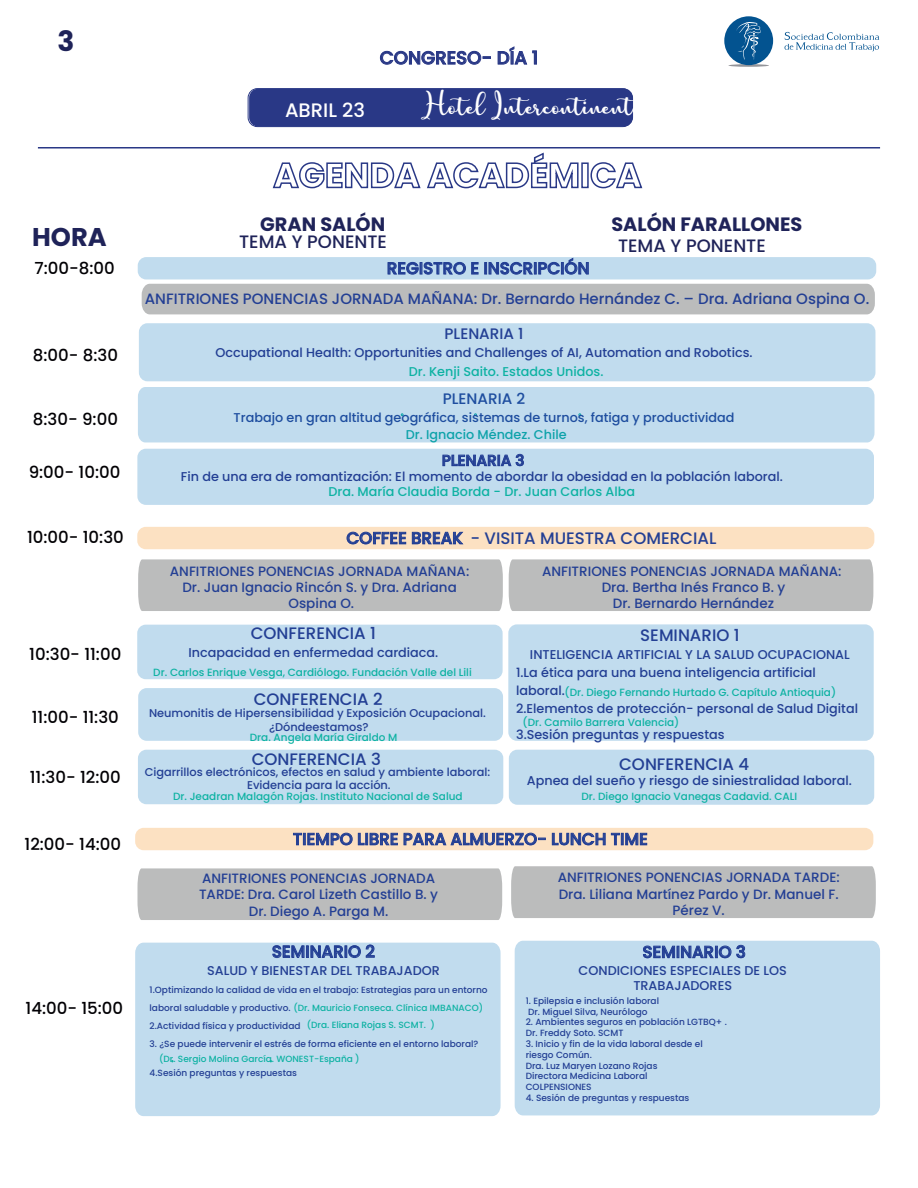
<style>
.page{position:relative;width:918px;height:1188px;background:#fff}
.page>*{position:absolute;margin:0;border:0;box-sizing:border-box;transform-origin:0 0}
.t1{font:700 28.05px "Poppins";color:#1f2359}
.t2{font:700 25.65px "Poppins";color:#1f2359}
.t3{font:19.5px "charlotte";color:#fff}
.t4{font:500 19.5px "Poppins";color:#fff}
.t5{font:700 19.35px "Poppins";color:#1f2359}
.t6{font:500 18.15px "Poppins";color:#293886}
.t7{font:500 18px "Poppins";color:#1f2359}
.t8{font:500 16.65px "Poppins";color:#233f94}
.t9{font:500 16.65px "Poppins";color:#020004}
.t10{font:500 15.15px "Poppins";color:#233f94}
.t11{font:500 15px "Poppins";color:#233f94}
.t12{font:500 13.5px/16.2px "Poppins";color:#233f94;text-align:center}
.t13{font:500 12.75px/18px "Poppins";color:#233f94}
.t14{font:500 12.75px "Poppins";color:#0eb2a3}
.t15{font:500 11.4px/13.6px "Poppins";color:#233f94;text-align:center}
.t16{font:500 10.5px "Poppins";color:#0eb2a3}
.t17{font:500 9px/10.8px "Poppins";color:#233f94}
.t18{font:500 9px "Poppins";color:#0eb2a3}
.s1{color:#0eb2a3}
</style>
<div class="page">
<div style="left:249px;top:89px;width:384px;height:38px;background:#293886;border-radius:9px"></div>
<div style="left:248px;top:88px;width:384px;height:39px;border:1px solid #293886;border-radius:9px"></div>
<svg style="left:380px;top:51px;width:111px;height:14px"></svg>
<svg style="left:497px;top:46px;width:40px;height:19px"></svg>
<svg style="left:272px;top:152px;width:307px;height:37px"></svg>
<div style="left:581px;top:162px;width:8px;height:26px;border:2px solid #293886"></div>
<svg style="left:590px;top:162px;width:53px;height:27px"></svg>
<hr style="left:38px;top:147px;width:842px;height:2px;background:#293886">
<div style="left:138px;top:257px;width:738px;height:22px;background:#c1dcee;border-radius:8px"></div>
<svg style="left:388px;top:262px;width:90px;height:13px"></svg>
<svg style="left:485px;top:258px;width:104px;height:17px"></svg>
<div style="left:139px;top:323px;width:736px;height:58px;background:#c1dcee;border-radius:9px"></div>
<div style="left:137px;top:449px;width:737px;height:56px;background:#c1dcee;border-radius:8px"></div>
<svg style="left:785px;top:32px;width:94px;height:19px"></svg>
<hr style="left:728px;top:64px;width:41px;height:3px;background:#939499;border-radius:50%">
<div style="left:724px;top:16px;width:49px;height:49px;background:#035390;border-radius:50%"></div>
<svg style="left:736px;top:22px;width:25px;height:38px"></svg>
<div style="left:137px;top:527px;width:737px;height:22px;background:#fce1c2;border-radius:8px"></div>
<svg style="left:347px;top:532px;width:59px;height:12px"></svg>
<svg style="left:412px;top:532px;width:51px;height:12px"></svg>
<div style="left:137px;top:625px;width:366px;height:54px;background:#c1dcee;border-radius:8px"></div>
<div style="left:135px;top:828px;width:738px;height:22px;background:#fce1c2;border-radius:8px"></div>
<svg style="left:293px;top:833px;width:105px;height:12px"></svg>
<svg style="left:404px;top:833px;width:142px;height:12px"></svg>
<svg style="left:552px;top:833px;width:95px;height:12px"></svg>
<div style="left:138px;top:688px;width:365px;height:53px;background:#c1dcee;border-radius:8px"></div>
<div style="left:508px;top:624px;width:366px;height:117px;background:#c1dcee;border-radius:9px"></div>
<div style="left:138px;top:750px;width:365px;height:54px;background:#c1dcee;border-radius:8px"></div>
<div style="left:509px;top:750px;width:365px;height:55px;background:#c1dcee;border-radius:9px"></div>
<div style="left:135px;top:943px;width:366px;height:173px;background:#c1dcee"></div>
<svg style="left:273px;top:945px;width:102px;height:13px"></svg>
<div style="left:515px;top:941px;width:365px;height:174px;background:#c1dcee"></div>
<svg style="left:643px;top:945px;width:102px;height:13px"></svg>
<div style="left:138px;top:387px;width:737px;height:55px;background:#c1dcee"></div>
<svg style="left:443px;top:454px;width:81px;height:12px"></svg>
<div style="left:142px;top:284px;width:733px;height:30px;background:#bbbcbc"></div>
<div style="left:138px;top:559px;width:365px;height:52px;background:#bbbcbc"></div>
<div style="left:509px;top:559px;width:364px;height:52px;background:#bbbcbc"></div>
<div style="left:137px;top:868px;width:365px;height:52px;background:#bbbcbc"></div>
<div style="left:511px;top:866px;width:365px;height:52px;background:#bbbcbc"></div>
<h1 class="t1" style="left:57px;top:25px;width:18px">3</h1>
<h3 class="t4" style="left:285px;top:99px;width:81px">ABRIL 23</h3>
<h3 class="t6" style="left:380px;top:47px;width:160px">CONGRESO- DÍA 1</h3>
<h3 class="t3" style="left:426px;top:96px;width:231px">Hotel Intercontinental</h3>
<h2 class="t2" style="left:32px;top:222px;width:76px">HORA</h2>
<h3 class="t9" style="left:34px;top:258px;width:82px">7:00-8:00</h3>
<h3 class="t9" style="left:33px;top:345px;width:87px">8:00- 8:30</h3>
<h3 class="t9" style="left:33px;top:410px;width:87px">8:30- 9:00</h3>
<h3 class="t9" style="left:29px;top:462px;width:93px">9:00- 10:00</h3>
<h3 class="t9" style="left:27px;top:528px;width:98px">10:00- 10:30</h3>
<h3 class="t9" style="left:29px;top:644px;width:93px">10:30- 11:00</h3>
<h3 class="t9" style="left:32px;top:707px;width:89px">11:00- 11:30</h3>
<h3 class="t9" style="left:30px;top:767px;width:92px">11:30- 12:00</h3>
<h3 class="t9" style="left:25px;top:835px;width:98px">12:00- 14:00</h3>
<h3 class="t9" style="left:26px;top:999px;width:99px">14:00- 15:00</h3>
<h3 class="t5" style="left:260px;top:213px;width:127px">GRAN SALÓN</h3>
<h3 class="t7" style="left:239px;top:232px;width:149px">TEMA Y PONENTE</h3>
<h3 class="t8" style="left:387px;top:259px;width:204px">REGISTRO E INSCRIPCIÓN</h3>
<h3 class="t5" style="left:611px;top:213px;width:192px">SALÓN FARALLONES</h3>
<h3 class="t7" style="left:618px;top:235px;width:149px">TEMA Y PONENTE</h3>
<p class="t11" style="left:145px;top:290px;width:726px">ANFITRIONES PONENCIAS JORNADA MAÑANA: Dr. Bernardo Hernández C. – Dra. Adriana Ospina O.</p>
<p class="t10" style="left:445px;top:325px;width:80px">PLENARIA 1</p>
<p class="t13" style="left:215px;top:344px;width:539px">Occupational Health: Opportunities and Challenges of AI, Automation and Robotics.</p>
<p class="t14" style="left:409px;top:364px;width:196px">Dr. Kenji Saito. Estados Unidos.</p>
<p class="t10" style="left:443px;top:390px;width:84px">PLENARIA 2</p>
<p class="t13" style="left:234px;top:409px;width:502px">Trabajo en gran altitud geográfica, sistemas de turnos, fatiga y productividad</p>
<p class="t14" style="left:406px;top:428px;width:162px">Dr. Ignacio Méndez. Chile</p>
<p class="t10" style="left:442px;top:452px;width:84px">PLENARIA 3</p>
<p class="t13" style="left:181px;top:467px;width:604px">Fin de una era de romantización: El momento de abordar la obesidad en la población laboral.</p>
<p class="t14" style="left:329px;top:484px;width:308px">Dra. María Claudia Borda - Dr. Juan Carlos Alba</p>
<h3 class="t8" style="left:346px;top:528px;width:118px">COFFEE BREAK</h3>
<h3 class="t8" style="left:470px;top:528px;width:247px">- VISITA MUESTRA COMERCIAL</h3>
<p class="t12" style="left:170px;top:563px;width:301px">ANFITRIONES PONENCIAS JORNADA MAÑANA:<br>Dr. Juan Ignacio Rincón S. y Dra. Adriana<br>Ospina O.</p>
<p class="t12" style="left:542px;top:563px;width:301px">ANFITRIONES PONENCIAS JORNADA MAÑANA:<br>Dra. Bertha Inés Franco B. y<br>Dr. Bernardo Hernández</p>
<h3 class="t8" style="left:251px;top:623px;width:127px">CONFERENCIA 1</h3>
<p class="t13" style="left:188px;top:644px;width:251px">Incapacidad en enfermedad cardiaca.</p>
<p class="t16" style="left:153px;top:667px;width:320px">Dr. Carlos Enrique Vesga, Cardiólogo. Fundación Valle del Lili</p>
<h3 class="t8" style="left:254px;top:690px;width:130px">CONFERENCIA 2</h3>
<p class="t15" style="left:149px;top:706px;width:338px">Neumonitis de Hipersensibilidad y Exposición Ocupacional. ¿Dóndeestamos?</p>
<p class="t16" style="left:250px;top:731px;width:149px">Dra. Angela María Giraldo M</p>
<h3 class="t8" style="left:252px;top:750px;width:131px">CONFERENCIA 3</h3>
<p class="t15" style="left:145px;top:765px;width:347px">Cigarrillos electrónicos, efectos en salud y ambiente laboral:<br>Evidencia para la acción.</p>
<p class="t16" style="left:173px;top:790px;width:291px">Dr. Jeadran Malagón Rojas. Instituto Nacional de Salud</p>
<h3 class="t8" style="left:640px;top:626px;width:101px">SEMINARIO 1</h3>
<p class="t13" style="left:516px;top:646px;width:344px;text-indent:14px">INTELIGENCIA ARTIFICIAL Y LA SALUD OCUPACIONAL 1.La ética para una buena inteligencia artificial laboral.<br>2.Elementos de protección- personal de Salud Digital</p>
<p class="t13" style="left:516px;top:725px;width:210px">3.Sesión preguntas y respuestas</p>
<p class="t16" style="left:565px;top:686px;width:273px">(Dr. Diego Fernando Hurtado G. Capítulo Antioquia)</p>
<p class="t16" style="left:523px;top:716px;width:158px">(Dr. Camilo Barrera Valencia)</p>
<h3 class="t8" style="left:619px;top:755px;width:132px">CONFERENCIA 4</h3>
<p class="t13" style="left:527px;top:772px;width:327px">Apnea del sueño y riesgo de siniestralidad laboral.</p>
<p class="t16" style="left:581px;top:790px;width:217px">Dr. Diego Ignacio Vanegas Cadavid. CALI</p>
<h3 class="t8" style="left:293px;top:829px;width:356px">TIEMPO LIBRE PARA ALMUERZO- LUNCH TIME</h3>
<p class="t12" style="left:199px;top:871px;width:241px">ANFITRIONES PONENCIAS JORNADA<br>TARDE: Dra. Carol Lizeth Castillo B. y<br>Dr. Diego A. Parga M.</p>
<p class="t12" style="left:558px;top:870px;width:284px">ANFITRIONES PONENCIAS JORNADA TARDE:<br>Dra. Liliana Martínez Pardo y Dr. Manuel F.<br>Pérez V.</p>
<h3 class="t8" style="left:272px;top:942px;width:105px">SEMINARIO 2</h3>
<p class="t13" style="left:207px;top:962px;width:234px">SALUD Y BIENESTAR DEL TRABAJADOR</p>
<p class="t17" style="left:150px;top:982px;width:340px;line-height:17.4px">1.Optimizando la calidad de vida en el trabajo: Estrategias para un entorno laboral saludable y productivo. <span class="s1">(Dr. Mauricio Fonseca. Clínica IMBANACO)</span></p>
<p class="t17" style="left:150px;top:1021px;width:152px">2.Actividad física y productividad</p>
<p class="t17" style="left:150px;top:1039px;width:330px">3. ¿Se puede intervenir el estrés de forma eficiente en el entorno laboral?</p>
<p class="t17" style="left:150px;top:1067px;width:149px">4.Sesión preguntas y respuestas</p>
<p class="t18" style="left:307px;top:1020px;width:130px">(Dra. Eliana Rojas S. SCMT. )</p>
<p class="t18" style="left:159px;top:1054px;width:202px">(Dr. Sergio Molina García. WONEST-España )</p>
<h3 class="t8" style="left:642px;top:942px;width:105px">SEMINARIO 3</h3>
<p class="t13" style="left:579px;top:963px;width:210px;line-height:15.3px;text-align:center">CONDICIONES ESPECIALES DE LOS<br>TRABAJADORES</p>
<p class="t17" style="left:526px;top:995px;width:135px">1. Epilepsia e inclusión laboral<br>Dr. Miguel Silva, Neurólogo</p>
<p class="t17" style="left:526px;top:1017px;width:203px">2. Ambientes seguros en población LGTBQ+ .<br>Dr. Freddy Soto. SCMT</p>
<p class="t17" style="left:526px;top:1039px;width:179px">3. Inicio y fin de la vida laboral desde el riesgo Común.<br>Dra. Luz Maryen Lozano Rojas<br>Directora Medicina Laboral<br>COLPENSIONES</p>
<p class="t17" style="left:526px;top:1092px;width:165px">4. Sesión de preguntas y respuestas</p>
</div>
